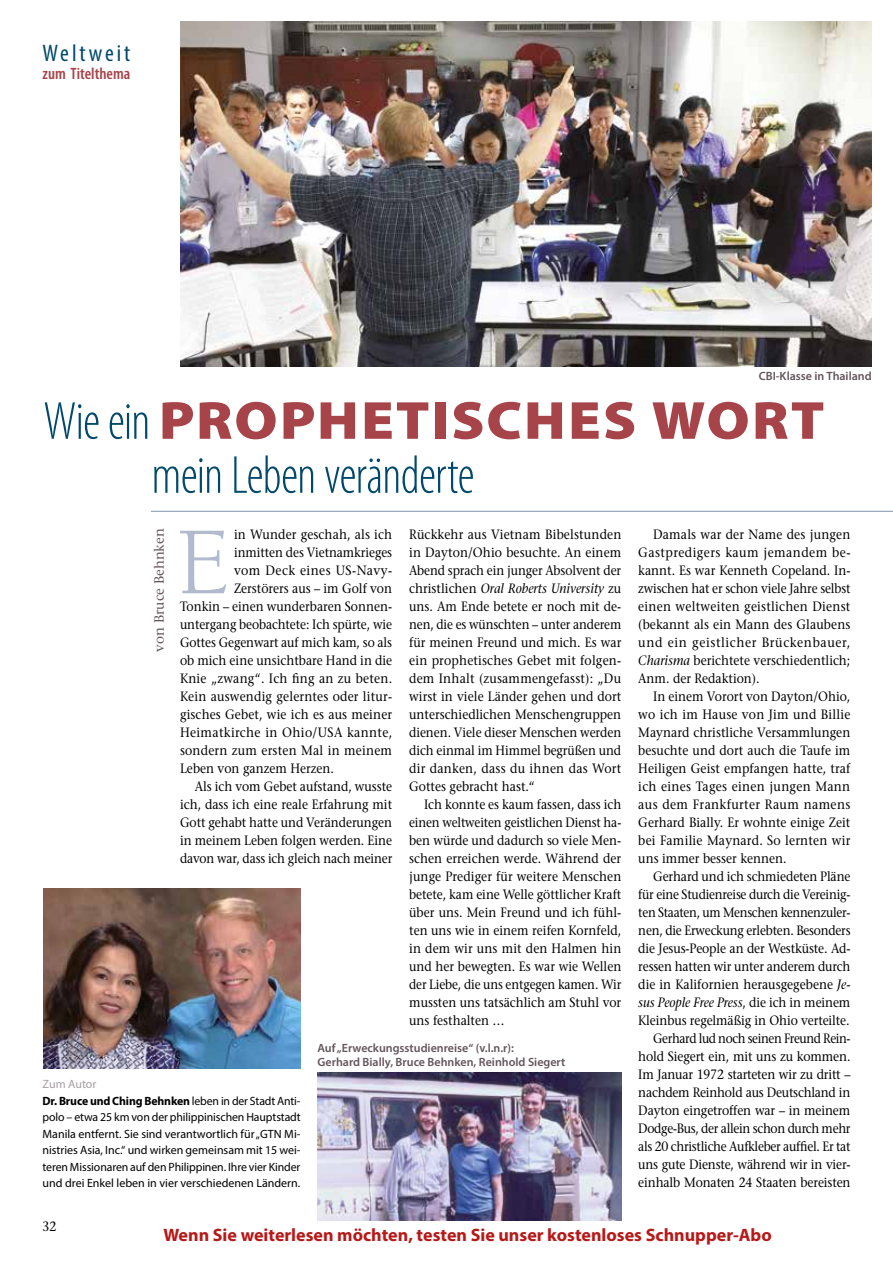
<style>
.page{position:relative;width:893px;height:1263px;background:#fff}
.page>*{position:absolute;margin:0;border:0;box-sizing:border-box;transform-origin:0 0}
.t1{font:98.55px "Berkeley";color:#b2bbcd;scale:.95 1}
.t2{font:300 condensed 54px/54px "Myriad Pro";letter-spacing:-.015em;color:#00496c;scale:.95 1}
.t3{font:condensed 24px "Myriad Pro";letter-spacing:.125em;color:#00496c}
.t4{font:700 18px "Myriad Pro";color:#b71918}
.t5{font:600 condensed 16.5px "Myriad Pro";color:#a64449}
.t6{font:13.5px/18px "Stone Serif";letter-spacing:-.005em;color:#000;text-align:justify;scale:.9 1}
.t7{font:13.5px "Stone Serif";letter-spacing:-.005em;color:#000;scale:.89 1}
.t8{font:13.5px "Stone Serif";letter-spacing:.015em;color:#000;scale:.9 1}
.t9{font:13.5px "Stone Serif";letter-spacing:.025em;color:#000;scale:.91 1}
.t10{font:13.5px "Stone Serif";letter-spacing:.035em;color:#000;scale:.91 1}
.t11{font:13.5px "Stone Serif";color:#63545c}
.t12{font:12px/16.5px "Myriad Pro";color:#000}
.t13{font:600 12px/14.4px "Myriad Pro";color:#63545c}
.s1{font-weight:900;font-stretch:normal;color:#a64449}
.s2{font-style:italic}
.s3{color:#a89fa4}
.s4{font-weight:700}
</style>
<div class="page">
<img style="left:43px;top:889px;width:257px;height:180px">
<img style="left:317px;top:1072px;width:304px;height:148px">
<img style="left:180px;top:21px;width:692px;height:346px">
<hr style="left:151px;top:511px;width:742px;height:1px;background:#8094ad">
<h3 class="t3" style="left:43px;top:38px;width:89px">Weltweit</h3>
<p class="t5" style="left:43px;top:63px;width:89px">zum Titelthema</p>
<p class="t13" style="left:759px;top:369px;width:114px">CBI-Klasse in Thailand</p>
<h2 class="t2" style="left:151px;top:394px;width:710px;text-indent:-108px">Wie ein <span class="s1">PROPHETISCHES WORT </span>mein Leben veränderte</h2>
<p class="t11" style="left:151px;top:651px;width:124px;rotate:-90deg">von Bruce Behnken</p>
<h1 class="t1" style="left:177px;top:510px;width:56px">E</h1>
<p class="t6" style="left:234px;top:525px;width:177px">in Wunder geschah, als ich</p>
<p class="t6" style="left:409px;top:525px;width:237px">Rückkehr aus Vietnam Bibelstunden in Dayton/Ohio besuchte. An einem Abend sprach ein junger Absolvent der christlichen <span class="s2">Oral Roberts University</span> zu uns. Am Ende betete er noch mit de&shy;nen, die es wünschten – unter anderem für meinen Freund und mich. Es war ein prophetisches Gebet mit folgen&shy;dem Inhalt (zusammengefasst): „Du wirst in viele Länder gehen und dort unterschiedlichen Menschengruppen dienen. Viele dieser Menschen werden dich einmal im Himmel begrüßen und dir danken, dass du ihnen das Wort Gottes gebracht hast.“</p>
<p class="t6" style="left:409px;top:795px;width:237px;text-indent:15px">Ich konnte es kaum fassen, dass ich einen weltweiten geistlichen Dienst ha&shy;ben würde und dadurch so viele Men&shy;schen erreichen werde. Während der junge Prediger für weitere Menschen betete, kam eine Welle göttlicher Kraft über uns. Mein Freund und ich fühl&shy;ten uns wie in einem reifen Kornfeld, in dem wir uns mit den Halmen hin und her bewegten. Es war wie Wellen der Liebe, die uns entgegen kamen. Wir mussten uns tatsächlich am Stuhl vor uns festhalten …</p>
<p class="t6" style="left:638px;top:525px;width:237px;text-indent:15px">Damals war der Name des jungen Gastpredigers kaum jemandem be&shy;kannt. Es war Kenneth Copeland. In&shy;zwischen hat er schon viele Jahre selbst einen weltweiten geistlichen Dienst (bekannt als ein Mann des Glaubens und ein geistlicher Brückenbauer, <span class="s2">Charisma</span> berichtete verschiedentlich; Anm. der Redaktion).</p>
<p class="t6" style="left:638px;top:687px;width:237px;text-indent:15px">In einem Vorort von Dayton/Ohio, wo ich im Hause von Jim und Billie Maynard christliche Versammlungen besuchte und dort auch die Taufe im Heiligen Geist empfangen hatte, traf ich eines Tages einen jungen Mann aus dem Frankfurter Raum namens Gerhard Bially. Er wohnte einige Zeit bei Familie Maynard. So lernten wir uns immer besser kennen.</p>
<p class="t6" style="left:638px;top:867px;width:237px;text-align:right">Gerhard und ich schmiedeten Pläne für eine Studienreise durch die Vereinig&shy;ten Staaten, um Menschen kennenzuler&shy;nen, die Erweckung erlebten. Besonders die Jesus-People an der Westküste. Ad&shy;ressen hatten wir unter anderem durch die in Kalifornien herausgegebene <span class="s2">Je&shy;sus People Free Press</span>, die ich in meinem Kleinbus regelmäßig in Ohio verteilte.<br>Gerhard lud noch seinen Freund Rein&shy;hold Siegert ein, mit uns zu kommen.<br>Im Januar 1972 starteten wir zu dritt – nachdem Reinhold aus Deutschland in Dayton eingetroffen war – in meinem Dodge-Bus, der allein schon durch mehr als 20 christliche Aufkleber auffiel. Er tat uns gute Dienste, während wir in vier&shy;einhalb Monaten 24 Staaten bereisten</p>
<p class="t7" style="left:234px;top:544px;width:179px">inmitten des Vietnamkrieges</p>
<p class="t10" style="left:234px;top:562px;width:175px">vom Deck eines US-Navy-</p>
<p class="t6" style="left:234px;top:579px;width:177px">Zerstörers aus – im Golf von</p>
<p class="t6" style="left:180px;top:597px;width:237px">Tonkin – einen wunderbaren Sonnen-</p>
<p class="t7" style="left:180px;top:616px;width:240px">untergang beobachtete: Ich spürte, wie</p>
<p class="t7" style="left:180px;top:634px;width:240px">Gottes Gegenwart auf mich kam, so als</p>
<p class="t6" style="left:180px;top:651px;width:237px">ob mich eine unsichtbare Hand in die</p>
<p class="t8" style="left:180px;top:670px;width:237px">Knie „zwang“. Ich fing an zu beten.</p>
<p class="t8" style="left:180px;top:688px;width:237px">Kein auswendig gelerntes oder litur-</p>
<p class="t6" style="left:180px;top:705px;width:237px">gisches Gebet, wie ich es aus meiner</p>
<p class="t9" style="left:180px;top:724px;width:235px">Heimatkirche in Ohio/USA kannte,</p>
<p class="t8" style="left:180px;top:742px;width:237px">sondern zum ersten Mal in meinem</p>
<p class="t6" style="left:180px;top:759px;width:173px">Leben von ganzem Herzen.</p>
<p class="t6" style="left:195px;top:777px;width:221px">Als ich vom Gebet aufstand, wusste</p>
<p class="t6" style="left:180px;top:795px;width:237px">ich, dass ich eine reale Erfahrung mit</p>
<p class="t7" style="left:180px;top:814px;width:240px">Gott gehabt hatte und Veränderungen</p>
<p class="t6" style="left:180px;top:831px;width:237px">in meinem Leben folgen werden. Eine</p>
<p class="t7" style="left:180px;top:850px;width:240px">davon war, dass ich gleich nach meiner</p>
<p class="t13" style="left:317px;top:1040px;width:249px">Auf „Erweckungsstudienreise“ (v.l.n.r):<br>Gerhard Bially, Bruce Behnken, Reinhold Siegert</p>
<p class="t12" style="left:43px;top:1076px;width:260px"><span class="s3">Zum Autor<br></span><span class="s4">Dr. Bruce und Ching Behnken</span> leben in der Stadt Anti&shy;polo – etwa 25 km von der philippinischen Hauptstadt Manila entfernt. Sie sind verantwortlich für „GTN Mi&shy;nistries Asia, Inc.“ und wirken gemeinsam mit 15 wei&shy;teren Missionaren auf den Philippinen. Ihre vier Kinder und drei Enkel leben in vier verschiedenen Ländern.</p>
<p class="t6" style="left:42px;top:1217px;width:17px">32</p>
<h3 class="t4" style="left:163px;top:1223px;width:610px">Wenn Sie weiterlesen möchten, testen Sie unser kostenloses Schnupper-Abo</h3>
</div>
